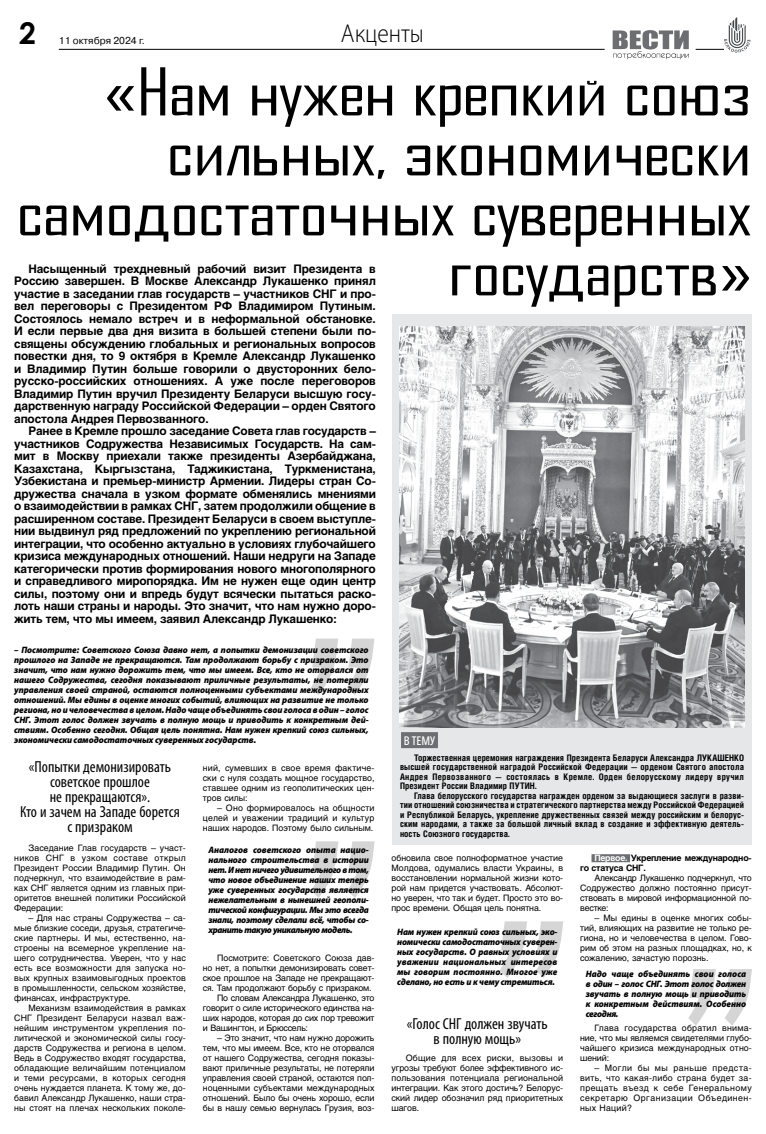
<style>
.page{position:relative;width:766px;height:1134px;background:#fff}
.page>*{position:absolute;margin:0;border:0;box-sizing:border-box;transform-origin:0 0}
.t1{font:63px/60px "Agency FB Cyrillic";letter-spacing:-.015em;color:#000;text-align:right;scale:1.19 1}
.t2{font:700 30px "Century Gothic";color:#000}
.t3{font:300 26px "Myriad Pro";color:#000;scale:.9 1}
.t4{font:condensed 16px/15px "Myriad Pro";color:#000;text-align:center}
.t5{font:500 12px "Open Sans Condensed";color:#fff}
.t6{font:700 11.7px/12.5px "Helios";letter-spacing:-.015em;color:#000;text-align:justify}
.t7{font:10px "Pragmatica C";color:#000}
.t8{font:italic 900 9.3px/10px "Myriad Pro";letter-spacing:-.015em;color:#000;text-align:justify;scale:.95 1}
.t9{font:700 9px/9.5px "Helios Cond";letter-spacing:.015em;color:#000;text-align:justify}
.t10{font:8.8px/10px "Helios";letter-spacing:-.01em;color:#000;text-align:justify}
.t11{font:700 8.8px/10px "Helios";letter-spacing:-.025em;color:#000}
.s1{color:#fff}
</style>
<div class="page">
<img style="left:723px;top:17px;width:27px;height:35px">
<svg style="left:695px;top:49px;width:28px;height:1px"></svg>
<svg style="left:612px;top:30px;width:76px;height:29px"></svg>
<hr style="left:59px;top:49px;width:545px;height:1px;background:#000">
<svg style="left:311px;top:841px;width:63px;height:57px"></svg>
<svg style="left:500px;top:921px;width:63px;height:57px"></svg>
<div style="left:591px;top:854px;width:39px;height:8px;background:#6d6e71"></div>
<svg style="left:688px;top:969px;width:63px;height:57px"></svg>
<svg style="left:311px;top:639px;width:63px;height:56px"></svg>
<div style="left:392px;top:315px;width:359px;height:530px;background:#e6e7e8"></div>
<img style="left:399px;top:326px;width:345px;height:402px">
<div style="left:401px;top:732px;width:37px;height:16px;background:#6d6e71"></div>
<h2 class="t2" style="left:19px;top:10px;width:18px">2</h2>
<p class="t7" style="left:59px;top:35px;width:87px">11 октября 2024 г.</p>
<h3 class="t3" style="left:341px;top:17px;width:93px">Акценты</h3>
<h1 class="t1" style="left:16px;top:61px;width:619px">«Нам нужен крепкий союз сильных, экономически самодостаточных суверенных государств»</h1>
<p class="t6" style="left:14px;top:262px;width:363px;text-indent:14px">Насыщенный трехдневный рабочий визит Президента в Россию завершен. В Москве Александр Лукашенко принял участие в заседании глав государств – участников СНГ и про&shy;вел переговоры с Президентом РФ Владимиром Путиным.<br>Состоялось немало встреч и в неформальной обстановке.<br>И если первые два дня визита в большей степени были по&shy;священы обсуждению глобальных и региональных вопросов повестки дня, то 9 октября в Кремле Александр Лукашенко и Владимир Путин больше говорили о двусторонних бело&shy;русско-российских отношениях. А уже после переговоров Владимир Путин вручил Президенту Беларуси высшую госу&shy;дарственную награду Российской Федерации – орден Святого апостола Андрея Первозванного.</p>
<p class="t6" style="left:14px;top:425px;width:363px;text-indent:14px">Ранее в Кремле прошло заседание Совета глав государств – участников Содружества Независимых Государств. На сам&shy;мит в Москву приехали также президенты Азербайджана, Казахстана, Кыргызстана, Таджикистана, Туркменистана, Узбекистана и премьер‑министр Армении. Лидеры стран Со&shy;дружества сначала в узком формате обменялись мнениями о взаимодействии в рамках СНГ, затем продолжили общение в расширенном составе. Президент Беларуси в своем выступле&shy;нии выдвинул ряд предложений по укреплению региональной интеграции, что особенно актуально в условиях глубочайшего кризиса международных отношений. Наши недруги на Западе категорически против формирования нового многополярного и справедливого миропорядка. Им не нужен еще один центр силы, поэтому они и впредь будут всячески пытаться раско&shy;лоть наши страны и народы. Это значит, что нам нужно доро&shy;жить тем, что мы имеем, заявил Александр Лукашенко:</p>
<p class="t8" style="left:14px;top:644px;width:374px">– Посмотрите: Советского Союза давно нет, а попытки демонизации советского прошлого на Западе не прекращаются. Там продолжают борьбу с призраком. Это значит, что нам нужно дорожить тем, что мы имеем. Все, кто не оторвался от нашего Содружества, сегодня показывают приличные результаты, не потеряли управления своей страной, остаются полноценными субъектами международных отношений. Мы едины в оценке многих событий, влияющих на развитие не только региона, ноичеловечества вцелом. Надо чаще объединять свои голоса водин – голос СНГ. Этот голос должен звучать в полную мощь и приводить к конкретным дей&shy;ствиям. Особенно сегодня. Общая цель понятна. Нам нужен крепкий союз сильных, экономически самодостаточных суверенных государств.</p>
<h3 class="t4" style="left:20px;top:759px;width:161px">«Попытки демонизировать советское прошлое<br>не прекращаются».<br>Кто и зачем на Западе борется с призраком</h3>
<p class="t10" style="left:14px;top:843px;width:173px;text-indent:14px">Заседание Глав государств – участ&shy;ников СНГ в узком составе открыл Президент России Владимир Путин. Он подчеркнул, что взаимодействие в рам&shy;ках СНГ является одним из главных при&shy;оритетов внешней политики Российской Федерации:</p>
<p class="t10" style="left:14px;top:913px;width:173px;text-indent:14px">– Для нас страны Содружества – са&shy;мые близкие соседи, друзья, стратегиче&shy;ские партнеры. И мы, естественно, на&shy;строены на всемерное укрепление на&shy;шего сотрудничества. Уверен, что у нас есть все возможности для запуска но&shy;вых крупных взаимовыгодных проектов в промышленности, сельском хозяйстве, финансах, инфраструктуре.</p>
<p class="t10" style="left:14px;top:1003px;width:173px;text-indent:14px">Механизм взаимодействия в рамках СНГ Президент Беларуси назвал важ&shy;нейшим инструментом укрепления по&shy;литической и экономической силы госу&shy;дарств Содружества и региона в целом.<br>Ведь в Содружество входят государства, обладающие величайшим потенциалом и теми ресурсами, в которых сегодня очень нуждается планета. К тому же, до&shy;бавил Александр Лукашенко, наши стра&shy;ны стоят на плечах нескольких поколе-</p>
<p class="t10" style="left:203px;top:763px;width:173px">ний, сумевших в свое время фактиче&shy;ски с нуля создать мощное государство, ставшее одним из геополитических цен&shy;тров силы:</p>
<p class="t10" style="left:203px;top:803px;width:173px;text-indent:14px">– Оно формировалось на общности целей и уважении традиций и культур наших народов. Поэтому было сильным.</p>
<p class="t8" style="left:208px;top:845px;width:170px">Аналогов советского опыта нацио&shy;нального строительства в истории нет. И нет ничего удивительного в том, что новое объединение наших теперь уже суверенных государств является нежелательным в нынешней геополи&shy;тической конфигурации. Мы это всегда знали, поэтому сделали всё, чтобы со&shy;хранить такую уникальную модель.</p>
<p class="t10" style="left:217px;top:953px;width:159px">Посмотрите: Советского Союза дав-</p>
<p class="t10" style="left:203px;top:963px;width:173px">но нет, а попытки демонизировать совет-</p>
<p class="t10" style="left:203px;top:973px;width:173px">ское прошлое на Западе не прекращают-</p>
<p class="t10" style="left:203px;top:983px;width:170px">ся. Там продолжают борьбу с призраком.</p>
<p class="t10" style="left:217px;top:993px;width:159px">По словам Александра Лукашенко, это</p>
<p class="t10" style="left:203px;top:1003px;width:173px">говорит о силе исторического единства на-</p>
<p class="t10" style="left:203px;top:1013px;width:173px">ших народов, которая до сих пор тревожит</p>
<p class="t10" style="left:203px;top:1023px;width:107px">и Вашингтон, и Брюссель:</p>
<p class="t10" style="left:203px;top:1033px;width:173px;text-indent:14px">– Это значит, что нам нужно дорожить тем, что мы имеем. Все, кто не оторвался от нашего Содружества, сегодня показы&shy;вают приличные результаты, не потеряли управления своей страной, остаются пол&shy;ноценными субъектами международных отношений. Было бы очень хорошо, если бы в нашу семью вернулась Грузия, воз-</p>
<h3 class="t5" style="left:404px;top:733px;width:33px">В ТЕМУ</h3>
<p class="t9" style="left:400px;top:752px;width:345px;text-indent:14px">Торжественная церемония награждения Президента Беларуси Александра ЛУКАШЕНКО высшей государственной наградой Российской Федерации — орденом Святого апостола Андрея Первозванного — состоялась в Кремле. Орден белорусскому лидеру вручил Президент России Владимир ПУТИН.</p>
<p class="t9" style="left:400px;top:790px;width:345px;text-indent:14px">Глава белорусского государства награжден орденом за выдающиеся заслуги в разви&shy;тии отношений союзничества и стратегического партнерства между Российской Федерацией и Республикой Беларусь, укрепление дружественных связей между российским и белорус&shy;ским народами, а также за большой личный вклад в создание и эффективную деятель&shy;ность Союзного государства.</p>
<p class="t10" style="left:391px;top:853px;width:173px">обновила свое полноформатное участие Молдова, одумались власти Украины, в восстановлении нормальной жизни кото&shy;рой нам придется участвовать. Абсолют&shy;но уверен, что так и будет. Просто это во&shy;прос времени. Общая цель понятна.</p>
<p class="t8" style="left:397px;top:927px;width:170px">Нам нужен крепкий союз сильных, эко&shy;номически самодостаточных суверен&shy;ных государств. О равных условиях и уважении национальных интересов мы говорим постоянно. Многое уже сделано, но есть и к чему стремиться.</p>
<h3 class="t4" style="left:407px;top:1016px;width:142px">«Голос СНГ должен звучать в полную мощь»</h3>
<p class="t10" style="left:391px;top:1053px;width:173px;text-indent:14px">Общие для всех риски, вызовы и угрозы требуют более эффективного ис&shy;пользования потенциала региональной интеграции. Как этого достичь? Белорус&shy;ский лидер обозначил ряд приоритетных шагов.</p>
<p class="t11" style="left:580px;top:853px;width:173px;text-indent:14px"><span class="s1">Первое.</span> Укрепление международно&shy;го статуса СНГ.</p>
<p class="t10" style="left:580px;top:873px;width:173px;text-indent:14px">Александр Лукашенко подчеркнул, что Содружество должно постоянно присут&shy;ствовать в мировой информационной по&shy;вестке:</p>
<p class="t10" style="left:580px;top:913px;width:173px;text-indent:14px">– Мы едины в оценке многих собы&shy;тий, влияющих на развитие не только ре&shy;гиона, но и человечества в целом. Гово&shy;рим об этом на разных площадках, но, к сожалению, зачастую порознь.</p>
<p class="t8" style="left:585px;top:969px;width:170px">Надо чаще объединять свои голоса в один – голос СНГ. Этот голос должен звучать в полную мощь и приводить к конкретным действиям. Особенно сегодня.</p>
<p class="t10" style="left:580px;top:1023px;width:173px;text-indent:14px">Глава государства обратил внима&shy;ние, что мы являемся свидетелями глубо&shy;чайшего кризиса международных отно&shy;шений:</p>
<p class="t10" style="left:580px;top:1063px;width:173px;text-indent:14px">– Могли бы мы раньше предста&shy;вить, что какая-либо страна будет за&shy;прещать въезд к себе Генеральному секретарю Организации Объединен&shy;ных Наций?</p>
</div>
